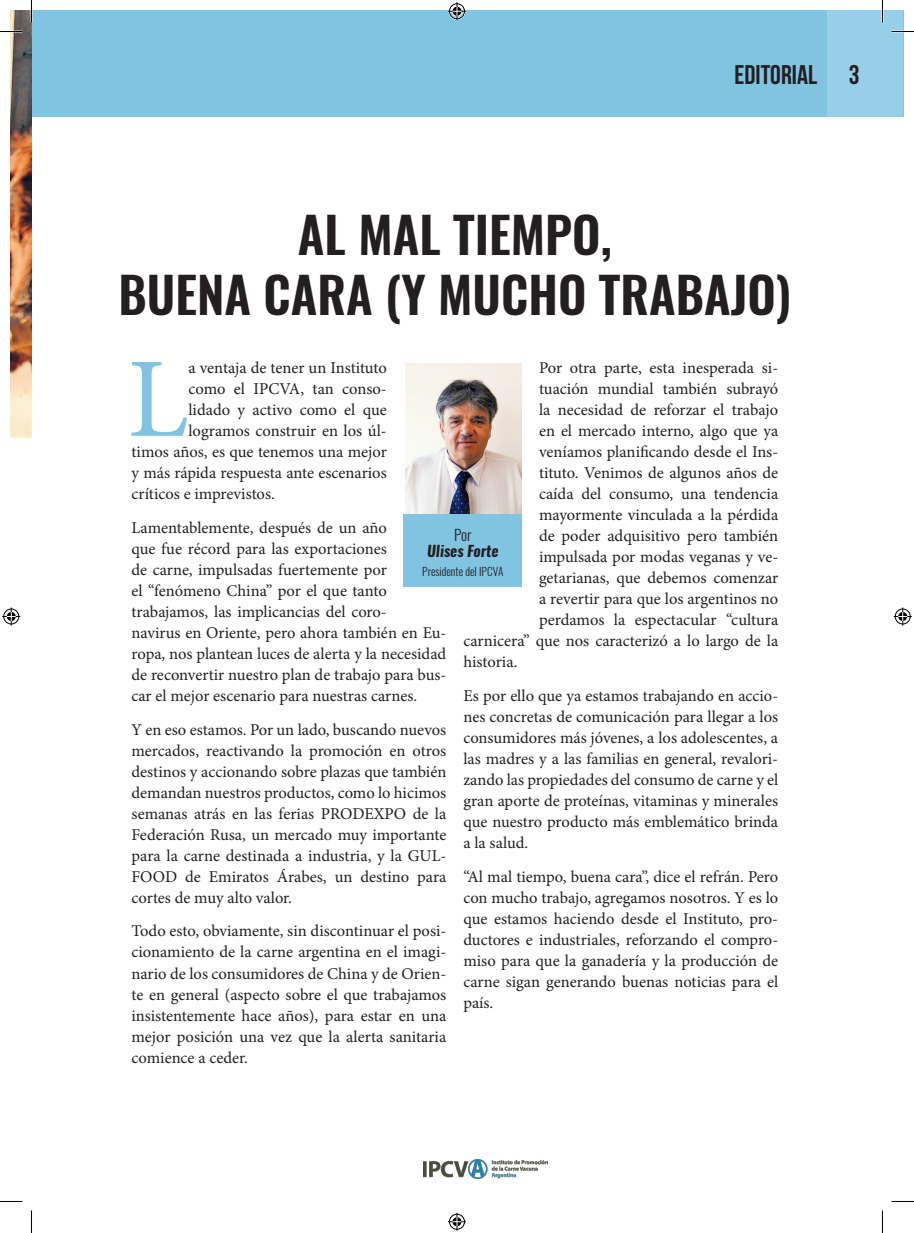
<style>
.page{position:relative;width:914px;height:1233px;background:#fff}
.page>*{position:absolute;margin:0;border:0;box-sizing:border-box;transform-origin:0 0}
.t1{font:113.4px "Minion Pro";color:#81c4e2}
.t2{font:600 49.5px/60px "Oswald";color:#231f20;text-align:center}
.t3{font:700 27px "Bebas Neue";color:#231f20}
.t4{font:16.5px/21px "Minion Pro";color:#231f20;text-align:justify}
.t5{font:italic 700 15px "Oswald";color:#231f20}
.t6{font:300 15px "Oswald";color:#231f20}
.t7{font:300 11.25px "Oswald";color:#231f20}
</style>
<div class="page">
<div style="left:32px;top:10px;width:871px;height:107px;background:#81c4e2"></div>
<div style="left:827px;top:10px;width:75px;height:107px;background:#98cfe8"></div>
<img style="left:423px;top:1159px;width:124px;height:19px">
<img style="left:10px;top:10px;width:22px;height:428px">
<img style="left:405px;top:363px;width:117px;height:151px">
<div style="left:404px;top:514px;width:118px;height:73px;background:#81c4e2"></div>
<hr style="left:881px;top:0;width:2px;height:23px;background:#fff">
<svg style="left:0;top:31px;width:22px;height:1px"></svg>
<svg style="left:891px;top:31px;width:22px;height:1px"></svg>
<svg style="left:0;top:1201px;width:22px;height:1px"></svg>
<svg style="left:891px;top:1201px;width:22px;height:1px"></svg>
<svg style="left:31px;top:0;width:1px;height:23px"></svg>
<svg style="left:31px;top:1210px;width:1px;height:22px"></svg>
<svg style="left:882px;top:0;width:1px;height:23px"></svg>
<svg style="left:882px;top:1210px;width:1px;height:22px"></svg>
<svg style="left:448px;top:2px;width:18px;height:18px"></svg>
<svg style="left:448px;top:1212px;width:18px;height:18px"></svg>
<svg style="left:2px;top:607px;width:18px;height:18px"></svg>
<svg style="left:893px;top:607px;width:18px;height:18px"></svg>
<h3 class="t3" style="left:734px;top:60px;width:126px">EDITORIAL 3</h3>
<h2 class="t2" style="left:118px;top:207px;width:674px">AL MAL TIEMPO,<br>BUENA CARA (Y MUCHO TRABAJO)</h2>
<h1 class="t1" style="left:127px;top:323px;width:63px">L</h1>
<p class="t4" style="left:188px;top:357px;width:200px">a ventaja de tener un Instituto</p>
<p class="t4" style="left:539px;top:357px;width:241px">Por otra parte, esta inesperada si-</p>
<p class="t4" style="left:539px;top:378px;width:241px">tuación mundial también subrayó</p>
<p class="t4" style="left:539px;top:399px;width:241px">la necesidad de reforzar el trabajo</p>
<p class="t4" style="left:539px;top:420px;width:241px">en el mercado interno, algo que ya</p>
<p class="t4" style="left:539px;top:441px;width:241px">veníamos planificando desde el Ins-</p>
<p class="t4" style="left:539px;top:462px;width:241px">tituto. Venimos de algunos años de</p>
<p class="t4" style="left:539px;top:483px;width:241px">caída del consumo, una tendencia</p>
<p class="t4" style="left:539px;top:504px;width:241px">mayormente vinculada a la pérdida</p>
<p class="t4" style="left:539px;top:525px;width:241px">de poder adquisitivo pero también</p>
<p class="t4" style="left:539px;top:546px;width:241px">impulsada por modas veganas y ve-</p>
<p class="t4" style="left:539px;top:567px;width:241px">getarianas, que debemos comenzar</p>
<p class="t4" style="left:539px;top:588px;width:241px">a revertir para que los argentinos no</p>
<p class="t4" style="left:539px;top:609px;width:241px">perdamos la espectacular “cultura</p>
<p class="t4" style="left:463px;top:630px;width:316px">carnicera” que nos caracterizó a lo largo de la</p>
<p class="t4" style="left:463px;top:651px;width:56px">historia.</p>
<p class="t4" style="left:463px;top:685px;width:316px">Es por ello que ya estamos trabajando en accio&shy;nes concretas de comunicación para llegar a los consumidores más jóvenes, a los adolescentes, a las madres y a las familias en general, revalori&shy;zando las propiedades del consumo de carne y el gran aporte de proteínas, vitaminas y minerales que nuestro producto más emblemático brinda a la salud.</p>
<p class="t4" style="left:463px;top:866px;width:316px">“Al mal tiempo, buena cara”, dice el refrán. Pero con mucho trabajo, agregamos nosotros. Y es lo que estamos haciendo desde el Instituto, pro&shy;ductores e industriales, reforzando el compro&shy;miso para que la ganadería y la producción de carne sigan generando buenas noticias para el país.</p>
<p class="t4" style="left:188px;top:378px;width:200px">como el IPCVA, tan conso-</p>
<p class="t4" style="left:188px;top:399px;width:200px">lidado y activo como el que</p>
<p class="t4" style="left:188px;top:420px;width:200px">logramos construir en los úl-</p>
<p class="t4" style="left:131px;top:441px;width:257px">timos años, es que tenemos una mejor</p>
<p class="t4" style="left:131px;top:462px;width:257px">y más rápida respuesta ante escenarios</p>
<p class="t4" style="left:131px;top:483px;width:145px">críticos e imprevistos.</p>
<p class="t4" style="left:131px;top:517px;width:316px;text-align:left">Lamentablemente, después de un año<br>que fue récord para las exportaciones<br>de carne, impulsadas fuertemente por<br>el “fenómeno China” por el que tanto trabajamos, las implicancias del coro-<br>navirus en Oriente, pero ahora también en Eu&shy;ropa, nos plantean luces de alerta y la necesidad de reconvertir nuestro plan de trabajo para bus&shy;car el mejor escenario para nuestras carnes.</p>
<p class="t4" style="left:131px;top:718px;width:316px">Y en eso estamos. Por un lado, buscando nuevos mercados, reactivando la promoción en otros destinos y accionando sobre plazas que también demandan nuestros productos, como lo hicimos semanas atrás en las ferias PRODEXPO de la Federación Rusa, un mercado muy importante para la carne destinada a industria, y la GUL-FOOD de Emiratos Árabes, un destino para cortes de muy alto valor.</p>
<p class="t4" style="left:131px;top:920px;width:316px">Todo esto, obviamente, sin discontinuar el posi&shy;cionamiento de la carne argentina en el imagi&shy;nario de los consumidores de China y de Orien&shy;te en general (aspecto sobre el que trabajamos insistentemente hace años), para estar en una mejor posición una vez que la alerta sanitaria comience a ceder.</p>
<p class="t6" style="left:454px;top:525px;width:19px">Por</p>
<p class="t5" style="left:427px;top:540px;width:73px">Ulises Forte</p>
<p class="t7" style="left:422px;top:564px;width:83px">Presidente del IPCVA</p>
</div>
